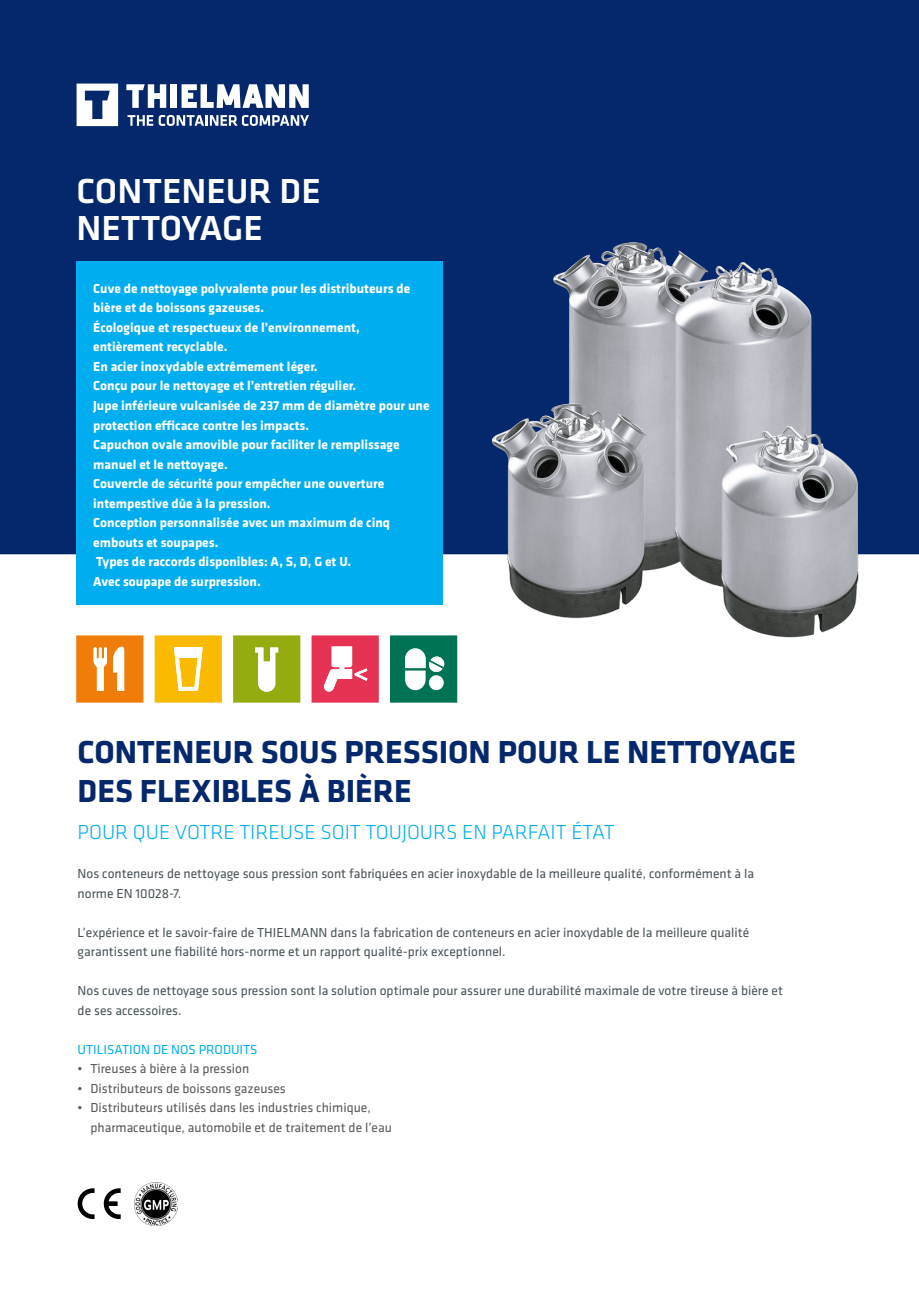
<style>
.page{position:relative;width:919px;height:1289px;background:#fff}
.page>*{position:absolute;margin:0;border:0;box-sizing:border-box;transform-origin:0 0}
.Titular{font:500 36px/37.5px "Klavika";color:#fff}
.Subtitular{font:700 33px/39px "Klavika";color:#04286b}
.Tit_Parrafo{font:300 21px "Klavika";color:#00aeef}
.t1{font:700 13.5px/19.5px "Klavika";color:#fff}
.t2{font:13.5px/19.5px "Klavika";color:#475359}
.t3{font:13.5px/19.5px "Klavika";color:#57585a}
.t4{font:13.5px "Klavika";color:#00aeef}
</style>
<div class="page">
<div style="left:0;top:0;width:918px;height:554px;background:#04286b"></div>
<svg style="left:77px;top:84px;width:41px;height:42px"></svg>
<svg style="left:126px;top:84px;width:40px;height:24px"></svg>
<div style="left:171px;top:84px;width:6px;height:24px;background:#fff"></div>
<svg style="left:181px;top:84px;width:128px;height:24px"></svg>
<svg style="left:127px;top:115px;width:26px;height:11px"></svg>
<svg style="left:159px;top:115px;width:150px;height:11px"></svg>
<img style="left:135px;top:1182px;width:43px;height:43px">
<div style="left:76px;top:261px;width:366px;height:344px;background:#00aeef"></div>
<svg style="left:155px;top:635px;width:67px;height:67px;background:#fac425"></svg>
<svg style="left:233px;top:635px;width:67px;height:67px;background:#a6b835"></svg>
<svg style="left:311px;top:635px;width:68px;height:67px"></svg>
<svg style="left:76px;top:635px;width:67px;height:67px"></svg>
<svg style="left:390px;top:635px;width:67px;height:67px"></svg>
<img style="left:489px;top:185px;width:383px;height:453px">
<svg style="left:103px;top:1188px;width:18px;height:30px"></svg>
<svg style="left:77px;top:1188px;width:17px;height:30px"></svg>
<p class="Titular" style="left:77px;top:171px;width:246px">CONTENEUR DE<br>NETTOYAGE</p>
<p class="t1" style="left:93px;top:278px;width:318px">Cuve de nettoyage polyvalente pour les distributeurs de bière et de boissons gazeuses.</p>
<p class="t1" style="left:93px;top:317px;width:268px">Écologique et respectueux de l’environnement, entièrement recyclable.</p>
<p class="t1" style="left:93px;top:356px;width:226px">En acier inoxydable extrêmement léger.</p>
<p class="t1" style="left:93px;top:375px;width:264px">Conçu pour le nettoyage et l’entretien régulier.</p>
<p class="t1" style="left:93px;top:395px;width:338px">Jupe inférieure vulcanisée de 237 mm de diamètre pour une protection efficace contre les impacts.</p>
<p class="t1" style="left:93px;top:434px;width:308px">Capuchon ovale amovible pour faciliter le remplissage manuel et le nettoyage.</p>
<p class="t1" style="left:93px;top:473px;width:293px">Couvercle de sécurité pour empêcher une ouverture intempestive dûe à la pression.</p>
<p class="t1" style="left:93px;top:512px;width:298px">Conception personnalisée avec un maximum de cinq embouts et soupapes.</p>
<p class="t1" style="left:96px;top:551px;width:257px">Types de raccords disponibles: A, S, D, G et U.</p>
<p class="t1" style="left:93px;top:570px;width:169px">Avec soupape de surpression.</p>
<p class="Subtitular" style="left:78px;top:730px;width:719px">CONTENEUR SOUS PRESSION POUR LE NETTOYAGE<br>DES FLEXIBLES À BIÈRE</p>
<p class="Tit_Parrafo" style="left:78px;top:819px;width:538px">POUR QUE VOTRE TIREUSE SOIT TOUJOURS EN PARFAIT ÉTAT</p>
<p class="t2" style="left:78px;top:863px;width:678px">Nos conteneurs de nettoyage sous pression sont fabriquées en acier inoxydable de la meilleure qualité, conformément à la norme EN 10028-7.</p>
<p class="t2" style="left:78px;top:922px;width:673px">L’expérience et le savoir-faire de THIELMANN dans la fabrication de conteneurs en acier inoxydable de la meilleure qualité garantissent une fiabilité hors-norme et un rapport qualité-prix exceptionnel.</p>
<p class="t2" style="left:78px;top:980px;width:706px">Nos cuves de nettoyage sous pression sont la solution optimale pour assurer une durabilité maximale de votre tireuse à bière et de ses accessoires.</p>
<p class="t4" style="left:78px;top:1040px;width:181px">UTILISATION DE NOS PRODUITS</p>
<p class="t3" style="left:78px;top:1058px;width:173px">• Tireuses à bière à la pression</p>
<p class="t3" style="left:78px;top:1078px;width:210px">• Distributeurs de boissons gazeuses</p>
<p class="t3" style="left:90px;top:1097px;width:303px;text-indent:-13px">• Distributeurs utilisés dans les industries chimique, pharmaceutique, automobile et de traitement de l’eau</p>
</div>
